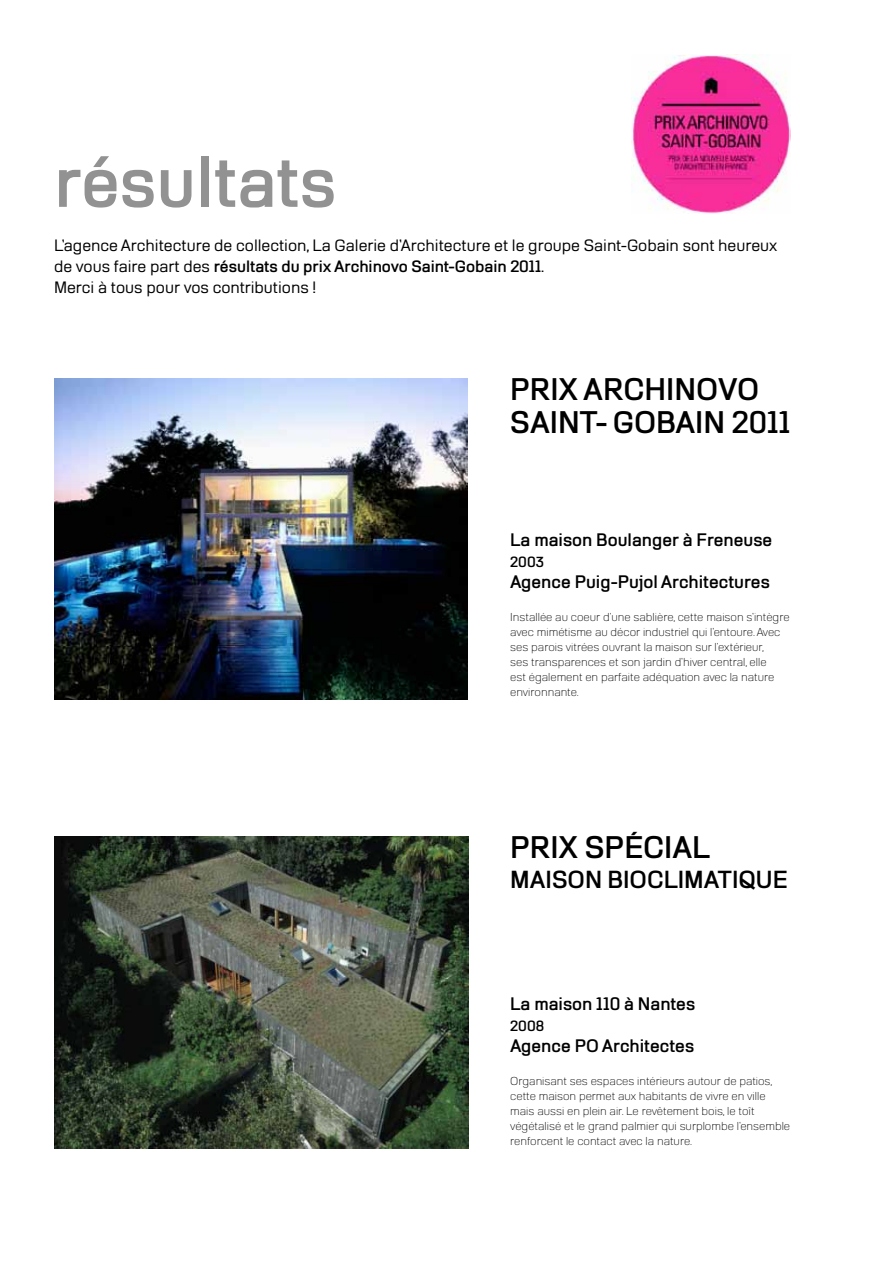
<style>
.page{position:relative;width:893px;height:1263px;background:#fff}
.page>*{position:absolute;margin:0;border:0;box-sizing:border-box;transform-origin:0 0}
.t1{font:700 66px "Pragmatik";color:#929292}
.t2{font:700 28.5px/33px "Pragmatik";color:#000}
.t3{font:700 22.5px "Pragmatik";color:#000}
.t4{font:700 16.5px "Pragmatik";color:#000}
.t5{font:15px/21px "Pragmatik";color:#000}
.t6{font:700 13.5px "Pragmatik";color:#000}
.t7{font:300 10.5px/15px "Pragmatik";color:#000}
.s1{font-weight:700}
</style>
<div class="page">
<img style="left:631px;top:54px;width:160px;height:159px">
<img style="left:54px;top:378px;width:414px;height:322px">
<img style="left:54px;top:837px;width:414px;height:311px">
<h1 class="t1" style="left:54px;top:144px;width:284px">résultats</h1>
<h3 class="t5" style="left:54px;top:235px;width:725px">L’agence Architecture de collection, La Galerie d’Architecture et le groupe Saint-Gobain sont heureux de vous faire part des <span class="s1">résultats du prix Archinovo Saint-Gobain 2011</span>.<br>Merci à tous pour vos contributions !</h3>
<h2 class="t2" style="left:510px;top:373px;width:282px">PRIX ARCHINOVO<br>SAINT- GOBAIN 2011</h2>
<h3 class="t4" style="left:510px;top:530px;width:264px">La maison Boulanger à Freneuse</h3>
<p class="t6" style="left:510px;top:554px;width:35px">2003</p>
<h3 class="t4" style="left:510px;top:572px;width:261px">Agence Puig-Pujol Architectures</h3>
<p class="t7" style="left:510px;top:610px;width:281px">Installée au coeur d’une sablière, cette maison s’intègre avec mimétisme au décor industriel qui l’entoure. Avec ses parois vitrées ouvrant la maison sur l’extérieur,<br>ses transparences et son jardin d’hiver central, elle<br>est également en parfaite adéquation avec la nature environnante.</p>
<h2 class="t2" style="left:510px;top:831px;width:201px">PRIX SPÉCIAL</h2>
<h3 class="t3" style="left:510px;top:867px;width:279px">MAISON BIOCLIMATIQUE</h3>
<h3 class="t4" style="left:510px;top:994px;width:187px">La maison 110 à Nantes</h3>
<p class="t6" style="left:510px;top:1018px;width:35px">2008</p>
<h3 class="t4" style="left:510px;top:1036px;width:185px">Agence PO Architectes</h3>
<p class="t7" style="left:510px;top:1073px;width:281px">Organisant ses espaces intérieurs autour de patios, cette maison permet aux habitants de vivre en ville mais aussi en plein air. Le revêtement bois, le toît végétalisé et le grand palmier qui surplombe l’ensemble renforcent le contact avec la nature.</p>
</div>
